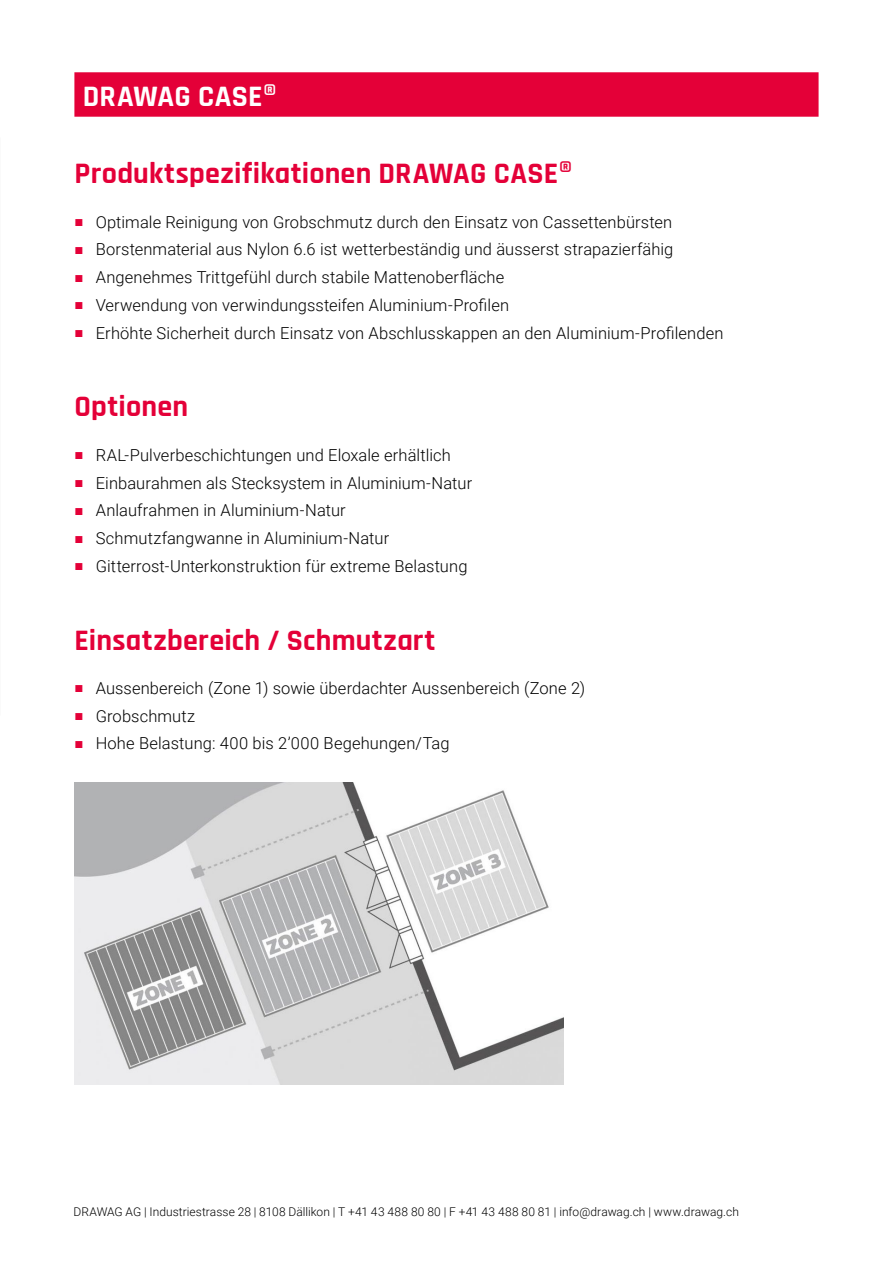
<style>
.page{position:relative;width:893px;height:1263px;background:#fff}
.page>*{position:absolute;margin:0;border:0;box-sizing:border-box;transform-origin:0 0}
.t1{font:700 30px "Rajdhani";letter-spacing:.01em;color:#e40038}
.t2{font:700 30px "Rajdhani";letter-spacing:.01em;color:#fff}
.t3{font:300 16.5px "Roboto";letter-spacing:.005em;color:#000}
.t4{font:300 12px "Roboto";letter-spacing:.005em;color:#000}
.s1{font-family:"Arial";font-weight:400;font-size:15px;color:#e40038}
</style>
<div class="page">
<div style="left:74px;top:72px;width:745px;height:45px;background:#e40038"></div>
<img style="left:74px;top:783px;width:489px;height:301px">
<h1 class="t2" style="left:83px;top:78px;width:196px">DRAWAG CASE®</h1>
<h1 class="t1" style="left:74px;top:155px;width:500px">Produktspezifikationen DRAWAG CASE®</h1>
<p class="t3" style="left:74px;top:210px;width:599px"><span class="s1">■</span> Optimale Reinigung von Grobschmutz durch den Einsatz von Cassettenbürsten</p>
<p class="t3" style="left:74px;top:238px;width:601px"><span class="s1">■</span> Borstenmaterial aus Nylon 6.6 ist wetterbeständig und äusserst strapazierfähig</p>
<p class="t3" style="left:74px;top:266px;width:431px"><span class="s1">■</span> Angenehmes Trittgefühl durch stabile Mattenoberfläche</p>
<p class="t3" style="left:74px;top:294px;width:436px"><span class="s1">■</span> Verwendung von verwindungssteifen Aluminium-Profilen</p>
<p class="t3" style="left:74px;top:321px;width:651px"><span class="s1">■</span> Erhöhte Sicherheit durch Einsatz von Abschlusskappen an den Aluminium-Profilenden</p>
<h1 class="t1" style="left:74px;top:388px;width:115px">Optionen</h1>
<p class="t3" style="left:74px;top:443px;width:378px"><span class="s1">■</span> RAL-Pulverbeschichtungen und Eloxale erhältlich</p>
<p class="t3" style="left:74px;top:471px;width:399px"><span class="s1">■</span> Einbaurahmen als Stecksystem in Aluminium-Natur</p>
<p class="t3" style="left:74px;top:499px;width:273px"><span class="s1">■</span> Anlaufrahmen in Aluminium-Natur</p>
<p class="t3" style="left:74px;top:527px;width:316px"><span class="s1">■</span> Schmutzfangwanne in Aluminium-Natur</p>
<p class="t3" style="left:74px;top:554px;width:395px"><span class="s1">■</span> Gitterrost-Unterkonstruktion für extreme Belastung</p>
<h1 class="t1" style="left:74px;top:622px;width:362px">Einsatzbereich / Schmutzart</h1>
<p class="t3" style="left:74px;top:676px;width:512px"><span class="s1">■</span> Aussenbereich (Zone 1) sowie überdachter Aussenbereich (Zone 2)</p>
<p class="t3" style="left:74px;top:704px;width:122px"><span class="s1">■</span> Grobschmutz</p>
<p class="t3" style="left:74px;top:732px;width:377px"><span class="s1">■</span> Hohe Belastung: 400 bis 2’000 Begehungen/Tag</p>
<p class="t4" style="left:73px;top:1203px;width:667px">DRAWAG AG | Industriestrasse 28 | 8108 Dällikon | T +41 43 488 80 80 | F +41 43 488 80 81 | info@drawag.ch | www.drawag.ch</p>
</div>
